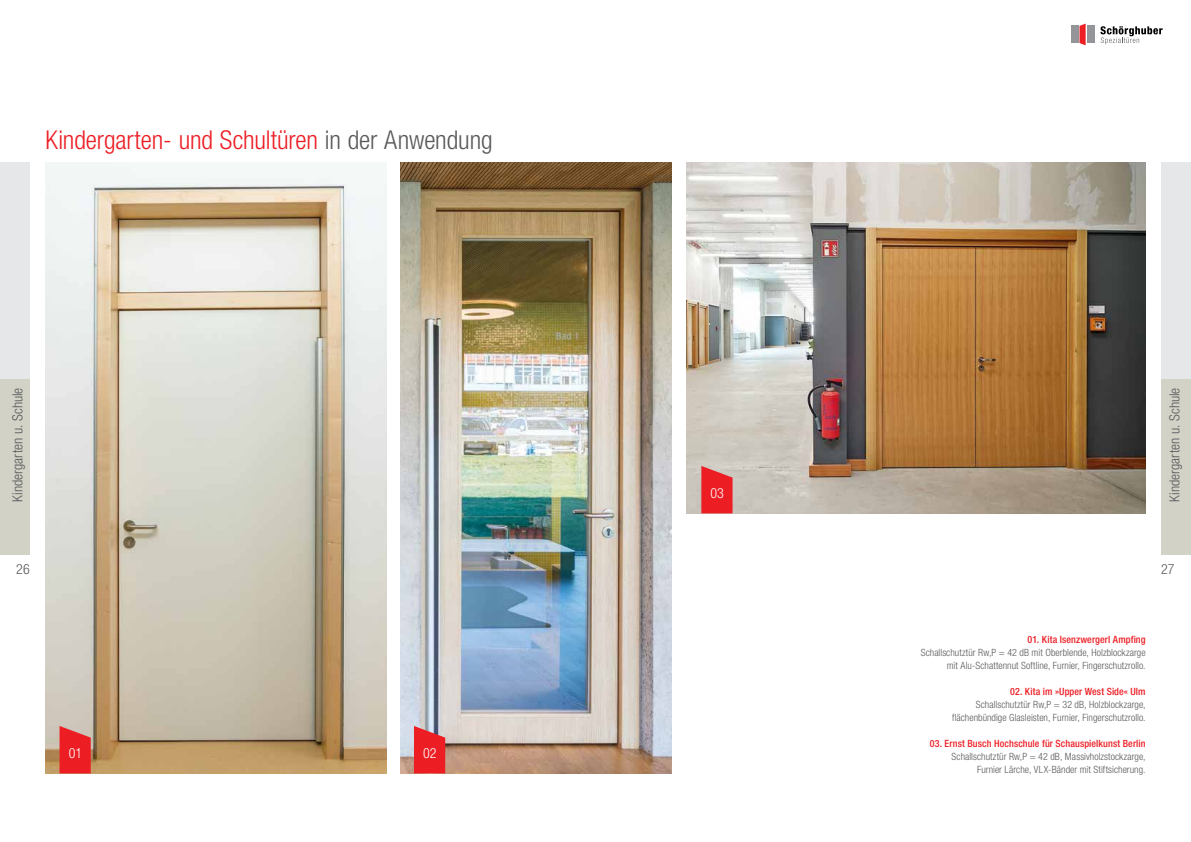
<style>
.page{position:relative;width:1191px;height:842px;background:#fff}
.page>*{position:absolute;margin:0;border:0;box-sizing:border-box;transform-origin:0 0}
.t1{font:300 condensed 26px "Helvetica Neue";letter-spacing:-.005em;color:#ed1d24}
.t2{font:300 condensed 14px "Helvetica Neue";color:#58595b}
.t3{font:300 condensed 14px "Helvetica Neue";color:#fff}
.t4{font:300 condensed 10px/13px "Helvetica Neue";letter-spacing:.005em;color:#58595b;text-align:right}
.t5{font:500 condensed 10px "Helvetica Neue";letter-spacing:.01em;color:#ed1d24}
.s1{color:#58595b}
</style>
<div class="page">
<img style="left:686px;top:162px;width:459px;height:351px">
<img style="left:401px;top:162px;width:270px;height:611px">
<img style="left:45px;top:162px;width:341px;height:611px">
<div style="left:1087px;top:26px;width:8px;height:17px;background:#939598"></div>
<svg style="left:1079px;top:24px;width:6px;height:21px"></svg>
<svg style="left:1100px;top:26px;width:62px;height:18px"></svg>
<div style="left:1071px;top:26px;width:7px;height:17px;background:#939598"></div>
<svg style="left:701px;top:466px;width:31px;height:47px"></svg>
<svg style="left:60px;top:726px;width:31px;height:47px"></svg>
<svg style="left:414px;top:726px;width:31px;height:47px"></svg>
<div style="left:1161px;top:162px;width:30px;height:385px;background:#e6e7e8"></div>
<div style="left:1161px;top:379px;width:30px;height:176px;background:#d2d2c7"></div>
<div style="left:0;top:162px;width:30px;height:385px;background:#e6e7e8"></div>
<div style="left:0;top:379px;width:30px;height:176px;background:#d2d2c7"></div>
<h1 class="t1" style="left:45px;top:125px;width:449px">Kindergarten- und Schultüren <span class="s1">in der Anwendung</span></h1>
<h2 class="t2" style="left:9px;top:502px;width:116px;rotate:-90deg">Kindergarten u. Schule</h2>
<h2 class="t2" style="left:1166px;top:502px;width:116px;rotate:-90deg">Kindergarten u. Schule</h2>
<h2 class="t3" style="left:710px;top:485px;width:15px">03</h2>
<h2 class="t2" style="left:16px;top:561px;width:15px">26</h2>
<h2 class="t2" style="left:1161px;top:561px;width:15px">27</h2>
<h2 class="t3" style="left:69px;top:745px;width:15px">01</h2>
<h2 class="t3" style="left:423px;top:745px;width:15px">02</h2>
<p class="t5" style="left:1027px;top:634px;width:119px">01. Kita Isenzwergerl Ampfing</p>
<p class="t4" style="left:920px;top:646px;width:226px">Schallschutztür Rw,P = 42 dB mit Oberblende, Holzblockzarge mit Alu-Schattennut Softline, Furnier, Fingerschutzrollo.</p>
<p class="t5" style="left:1010px;top:686px;width:137px">02. Kita im »Upper West Side« Ulm</p>
<p class="t4" style="left:952px;top:698px;width:195px">Schallschutztür Rw,P = 32 dB, Holzblockzarge, flächenbündige Glasleisten, Furnier, Fingerschutzrollo.</p>
<p class="t5" style="left:929px;top:738px;width:217px">03. Ernst Busch Hochschule für Schauspielkunst Berlin</p>
<p class="t4" style="left:951px;top:750px;width:195px">Schallschutztür Rw,P = 42 dB, Massivholzstockzarge,<br>Furnier Lärche, VLX-Bänder mit Stiftsicherung.</p>
</div>
